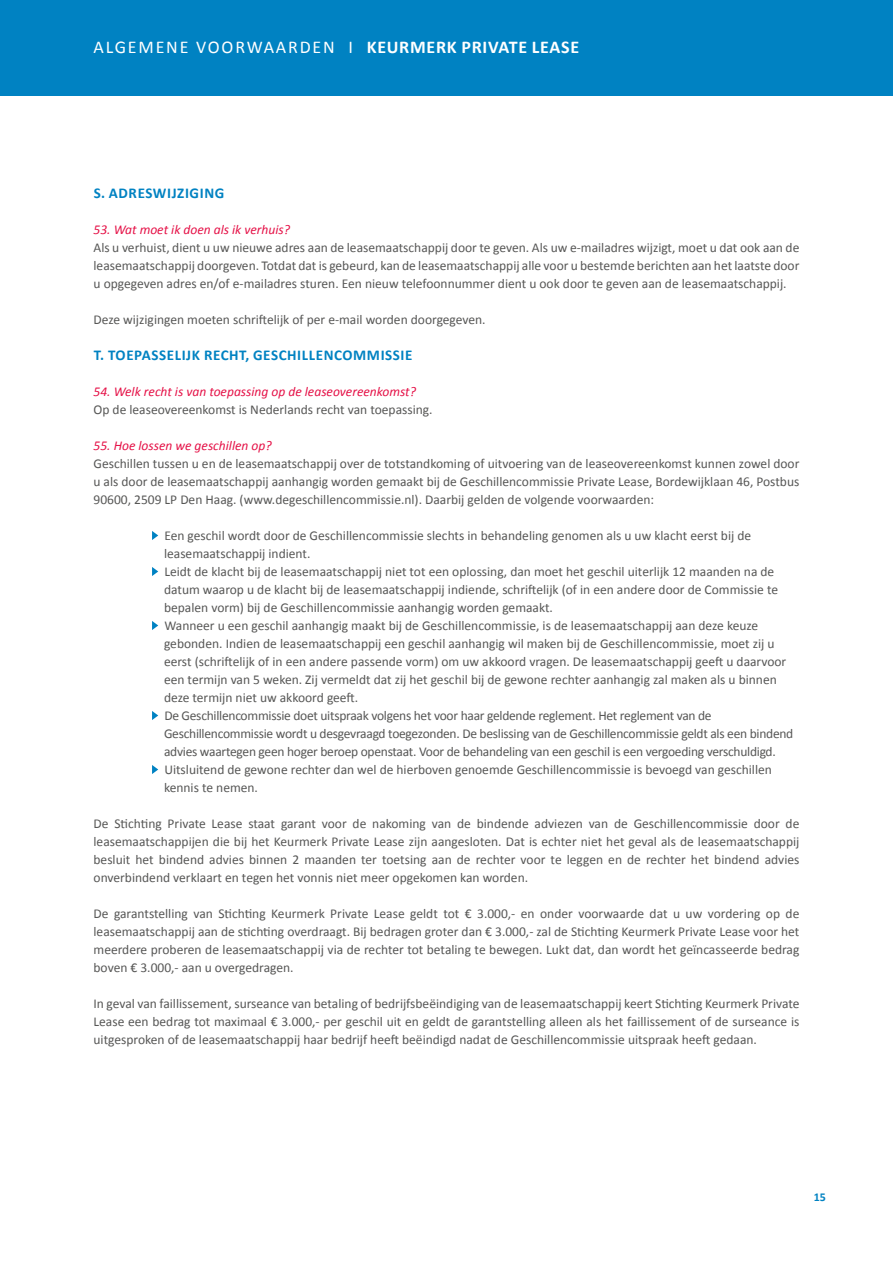
<style>
.page{position:relative;width:893px;height:1263px;background:#fff}
.page>*{position:absolute;margin:0;border:0;box-sizing:border-box;transform-origin:0 0}
.t1{font:18px "Calibri";letter-spacing:.1em;color:#fff}
.t2{font:700 15px "Calibri";letter-spacing:.04em;color:#0082c2}
.t3{font:13.5px/18px "Calibri";color:#575756;text-align:justify}
.t4{font:italic 13.5px "Calibri";color:#e51147}
.t5{font:700 12px "Calibri";color:#0082c2}
.s1{font-weight:700}
</style>
<div class="page">
<div style="left:0;top:0;width:893px;height:96px;background:#0082c2"></div>
<svg style="left:152px;top:531px;width:6px;height:9px"></svg>
<svg style="left:152px;top:567px;width:6px;height:9px"></svg>
<svg style="left:152px;top:621px;width:6px;height:9px"></svg>
<svg style="left:152px;top:711px;width:6px;height:9px"></svg>
<svg style="left:152px;top:765px;width:6px;height:9px"></svg>
<h1 class="t1" style="left:94px;top:36px;width:487px">ALGEMENE VOORWAARDEN I <span class="s1">KEURMERK PRIVATE LEASE</span></h1>
<p class="t2" style="left:94px;top:184px;width:132px">S. ADRESWIJZIGING</p>
<p class="t4" style="left:94px;top:221px;width:198px">53. Wat moet ik doen als ik verhuis?</p>
<p class="t3" style="left:94px;top:238px;width:707px">Als u verhuist, dient u uw nieuwe adres aan de leasemaatschappij door te geven. Als uw e-mailadres wijzigt, moet u dat ook aan de leasemaatschappij doorgeven. Totdat dat is gebeurd, kan de leasemaatschappij alle voor u bestemde berichten aan het laatste door u opgegeven adres en/of e-mailadres sturen. Een nieuw telefoonnummer dient u ook door te geven aan de leasemaatschappij.</p>
<p class="t3" style="left:94px;top:310px;width:394px">Deze wijzigingen moeten schriftelijk of per e-mail worden doorgegeven.</p>
<p class="t2" style="left:94px;top:346px;width:320px">T. TOEPASSELIJK RECHT, GESCHILLENCOMMISSIE</p>
<p class="t4" style="left:94px;top:383px;width:324px">54. Welk recht is van toepassing op de leaseovereenkomst?</p>
<p class="t3" style="left:94px;top:400px;width:341px">Op de leaseovereenkomst is Nederlands recht van toepassing.</p>
<p class="t4" style="left:94px;top:437px;width:180px">55. Hoe lossen we geschillen op?</p>
<p class="t3" style="left:94px;top:454px;width:707px">Geschillen tussen u en de leasemaatschappij over de totstandkoming of uitvoering van de leaseovereenkomst kunnen zowel door u als door de leasemaatschappij aanhangig worden gemaakt bij de Geschillencommissie Private Lease, Bordewijklaan 46, Postbus 90600, 2509 LP Den Haag. (www.degeschillencommissie.nl). Daarbij gelden de volgende voorwaarden:</p>
<p class="t3" style="left:164px;top:526px;width:631px;text-align:left">Een geschil wordt door de Geschillencommissie slechts in behandeling genomen als u uw klacht eerst bij de leasemaatschappij indient.<br>Leidt de klacht bij de leasemaatschappij niet tot een oplossing, dan moet het geschil uiterlijk 12 maanden na de datum waarop u de klacht bij de leasemaatschappij indiende, schriftelijk (of in een andere door de Commissie te bepalen vorm) bij de Geschillencommissie aanhangig worden gemaakt.<br>Wanneer u een geschil aanhangig maakt bij de Geschillencommissie, is de leasemaatschappij aan deze keuze gebonden. Indien de leasemaatschappij een geschil aanhangig wil maken bij de Geschillencommissie, moet zij u eerst (schriftelijk of in een andere passende vorm) om uw akkoord vragen. De leasemaatschappij geeft u daarvoor een termijn van 5 weken. Zij vermeldt dat zij het geschil bij de gewone rechter aanhangig zal maken als u binnen deze termijn niet uw akkoord geeft.<br>De Geschillencommissie doet uitspraak volgens het voor haar geldende reglement. Het reglement van de Geschillencommissie wordt u desgevraagd toegezonden. De beslissing van de Geschillencommissie geldt als een bindend advies waartegen geen hoger beroep openstaat. Voor de behandeling van een geschil is een vergoeding verschuldigd.<br>Uitsluitend de gewone rechter dan wel de hierboven genoemde Geschillencommissie is bevoegd van geschillen kennis te nemen.</p>
<p class="t3" style="left:94px;top:814px;width:707px">De Stichting Private Lease staat garant voor de nakoming van de bindende adviezen van de Geschillencommissie door de leasemaatschappijen die bij het Keurmerk Private Lease zijn aangesloten. Dat is echter niet het geval als de leasemaatschappij besluit het bindend advies binnen 2 maanden ter toetsing aan de rechter voor te leggen en de rechter het bindend advies onverbindend verklaart en tegen het vonnis niet meer opgekomen kan worden.</p>
<p class="t3" style="left:94px;top:904px;width:707px">De garantstelling van Stichting Keurmerk Private Lease geldt tot € 3.000,- en onder voorwaarde dat u uw vordering op de leasemaatschappij aan de stichting overdraagt. Bij bedragen groter dan € 3.000,- zal de Stichting Keurmerk Private Lease voor het meerdere proberen de leasemaatschappij via de rechter tot betaling te bewegen. Lukt dat, dan wordt het geïncasseerde bedrag boven € 3.000,- aan u overgedragen.</p>
<p class="t3" style="left:94px;top:994px;width:707px">In geval van faillissement, surseance van betaling of bedrijfsbeëindiging van de leasemaatschappij keert Stichting Keurmerk Private Lease een bedrag tot maximaal € 3.000,- per geschil uit en geldt de garantstelling alleen als het faillissement of de surseance is uitgesproken of de leasemaatschappij haar bedrijf heeft beëindigd nadat de Geschillencommissie uitspraak heeft gedaan.</p>
<p class="t5" style="left:814px;top:1189px;width:14px">15</p>
</div>
